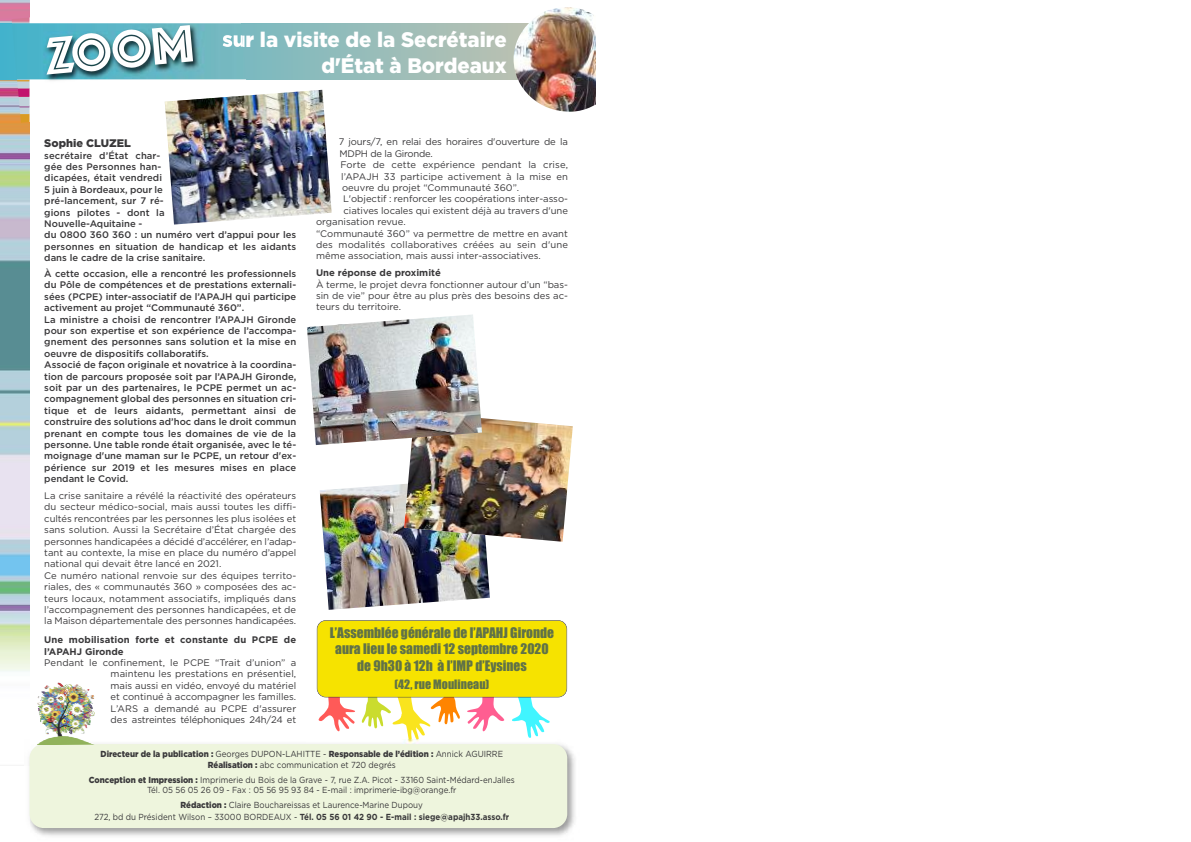
<style>
.page{position:relative;width:1191px;height:842px;background:#fff}
.page>*{position:absolute;margin:0;border:0;box-sizing:border-box;transform-origin:0 0}
.t1{font:54.4px "Phosphate Inline";color:#fff}
.t2{font:900 21px/26px "Gotham";color:#fff;text-align:right}
.t3{font:13.5px/16.4px "Impact";color:#607247;text-align:center}
.t4{font:12px "Impact";color:#607247}
.t5{font:900 11px "Gotham";color:#39383a}
.t6{font:9.5px/11.4px "Gotham";color:#39383a;text-align:justify}
.t7{font:500 9.5px/11.4px "Gotham";color:#39383a}
.t8{font:700 9.5px/11.4px "Gotham";color:#39383a}
.t9{font:9.5px "Gotham";letter-spacing:-.025em;color:#39383a}
.t10{font:8.8px/10.5px "Gotham";color:#39383a;text-align:center;scale:.91 1}
.s1{font-weight:900}
.s2{font-weight:700}
</style>
<div class="page">
<img style="left:0;top:0;width:29px;height:672px">
<svg style="left:0;top:24px;width:513px;height:55px;background:#95bcb9"></svg>
<svg style="left:512px;top:697px;width:38px;height:41px"></svg>
<svg style="left:467px;top:697px;width:38px;height:35px"></svg>
<svg style="left:316px;top:686px;width:39px;height:46px"></svg>
<svg style="left:361px;top:697px;width:100px;height:42px"></svg>
<img style="left:29px;top:744px;width:546px;height:92px">
<img style="left:402px;top:739px;width:17px;height:5px">
<div style="left:30px;top:744px;width:537px;height:84px;background:#eef5dd;border-radius:14px"></div>
<img style="left:37px;top:682px;width:58px;height:63px">
<img style="left:513px;top:7px;width:82px;height:105px">
<img style="left:166px;top:90px;width:166px;height:135px">
<img style="left:320px;top:484px;width:170px;height:126px">
<img style="left:404px;top:418px;width:169px;height:124px">
<div style="left:317px;top:621px;width:249px;height:76px;background:#f6e300;border-radius:9px"></div>
<div style="left:317px;top:620px;width:250px;height:77px;border:1px solid #39383a;border-radius:9px"></div>
<img style="left:17px;top:79px;width:230px;height:44px">
<img style="left:12px;top:18px;width:17px;height:6px">
<img style="left:12px;top:24px;width:234px;height:55px">
<img style="left:222px;top:33px;width:21px;height:14px">
<img style="left:165px;top:95px;width:83px;height:15px">
<img style="left:307px;top:314px;width:175px;height:131px">
<h1 class="t1" style="left:43px;top:18px;width:149px;rotate:-5deg">ZOOM</h1>
<h2 class="t2" style="left:222px;top:28px;width:286px">sur la visite de la secrétaire d'état à bordeaux</h2>
<p class="t5" style="left:44px;top:139px;width:88px">sophie cLuzeL</p>
<p class="t7" style="left:44px;top:150px;width:253px">secrétaire d’État char-<br>gée des Personnes han-<br>dicapées, était vendredi<br>5 juin à Bordeaux, pour le<br>pré-lancement, sur 7 ré-<br>gions pilotes - dont la<br>Nouvelle-Aquitaine -<br>du 0800 360 360 : un numéro vert d’appui pour les personnes en situation de handicap et les aidants dans le cadre de la crise sanitaire.</p>
<p class="t7" style="left:44px;top:269px;width:253px">À cette occasion, elle a rencontré les professionnels du Pôle de compétences et de prestations externali&shy;sées (PCPE) inter-associatif de l’APAJH qui participe activement au projet “Communauté 360”.<br>La ministre a choisi de rencontrer l’APAJH Gironde pour son expertise et son expérience de l’accompa&shy;gnement des personnes sans solution et la mise en oeuvre de dispositifs collaboratifs.<br>Associé de façon originale et novatrice à la coordina&shy;tion de parcours proposée soit par l’APAJH Gironde, soit par un des partenaires, le PCPE permet un ac&shy;compagnement global des personnes en situation cri&shy;tique et de leurs aidants, permettant ainsi de construire des solutions ad’hoc dans le droit commun prenant en compte tous les domaines de vie de la personne. Une table ronde était organisée, avec le té&shy;moignage d'une maman sur le PCPE, un retour d'ex&shy;périence sur 2019 et les mesures mises en place pendant le Covid.</p>
<p class="t6" style="left:44px;top:491px;width:253px;text-align:left">La crise sanitaire a révélé la réactivité des opérateurs du secteur médico-social, mais aussi toutes les diffi&shy;cultés rencontrées par les personnes les plus isolées et sans solution. Aussi la Secrétaire d’État chargée des personnes handicapées a décidé d’accélérer, en l’adap&shy;tant au contexte, la mise en place du numéro d’appel national qui devait être lancé en 2021.<br>Ce numéro national renvoie sur des équipes territo&shy;riales, des « communautés 360 » composées des ac&shy;teurs locaux, notamment associatifs, impliqués dans l’accompagnement des personnes handicapées, et de la Maison départementale des personnes handicapées.</p>
<p class="t8" style="left:44px;top:635px;width:253px">Une mobilisation forte et constante du PCPE de l’APAHJ Gironde</p>
<p class="t6" style="left:111px;top:658px;width:187px;text-indent:-66px">Pendant le confinement, le PCPE “Trait d’union” a maintenu les prestations en présentiel, mais aussi en vidéo, envoyé du matériel et continué à accompagner les familles.<br>L’ARS a demandé au PCPE d'assurer des astreintes téléphoniques 24h/24 et</p>
<p class="t6" style="left:339px;top:137px;width:231px">7 jours/7, en relai des horaires d'ouverture de la</p>
<p class="t9" style="left:339px;top:150px;width:95px">MDPH de la Gironde.</p>
<p class="t6" style="left:340px;top:160px;width:229px">Forte de cette expérience pendant la crise,</p>
<p class="t6" style="left:341px;top:171px;width:228px">l’APAJH 33 participe activement à la mise en</p>
<p class="t6" style="left:342px;top:183px;width:179px">oeuvre du projet “Communauté 360”.</p>
<p class="t6" style="left:343px;top:194px;width:226px">L'objectif : renforcer les coopérations inter-asso-</p>
<p class="t6" style="left:343px;top:206px;width:226px">ciatives locales qui existent déjà au travers d'une</p>
<p class="t6" style="left:316px;top:217px;width:91px">organisation revue.</p>
<p class="t6" style="left:316px;top:228px;width:253px">“Communauté 360” va permettre de mettre en avant</p>
<p class="t6" style="left:316px;top:240px;width:253px">des modalités collaboratives créées au sein d'une</p>
<p class="t6" style="left:316px;top:251px;width:226px">même association, mais aussi inter-associatives.</p>
<p class="t8" style="left:316px;top:268px;width:126px">Une réponse de proximité</p>
<p class="t6" style="left:316px;top:279px;width:253px">À terme, le projet devra fonctionner autour d’un “bas&shy;sin de vie” pour être au plus près des besoins des ac&shy;teurs du territoire.</p>
<h3 class="t3" style="left:330px;top:625px;width:226px">L’Assemblée générale de l’APAHJ Gironde aura lieu le samedi 12 septembre 2020 de 9h30 à 12h à l’IMP d’Eysines</h3>
<p class="t4" style="left:394px;top:677px;width:96px">(42, rue Moulineau)</p>
<p class="t10" style="left:101px;top:750px;width:444px"><span class="s1">Directeur de la publication :</span> Georges DUPON-LAHITTE - <span class="s1">Responsable de l’édition :</span> Annick AGUIRRE<br><span class="s1">Réalisation :</span> abc communication et 720 degrés</p>
<p class="t10" style="left:89px;top:775px;width:469px"><span class="s1">conception et Impression :</span> Imprimerie du Bois de la Grave - 7, rue Z.A. Picot - 33160 Saint-Médard-enJalles<br>Tél. 05 56 05 26 09 - Fax : 05 56 95 93 84 - E-mail : imprimerie-ibg@orange.fr</p>
<p class="t10" style="left:94px;top:799px;width:457px;line-height:12.3px"><span class="s1">Rédaction :</span> Claire Bouchareissas et Laurence-Marine Dupouy<br>272, bd du Président Wilson – 33000 BORDEAUX - <span class="s2">Tél. 05 56 01 42 90 - E-mail : siege@apajh33.asso.fr</span></p>
</div>
